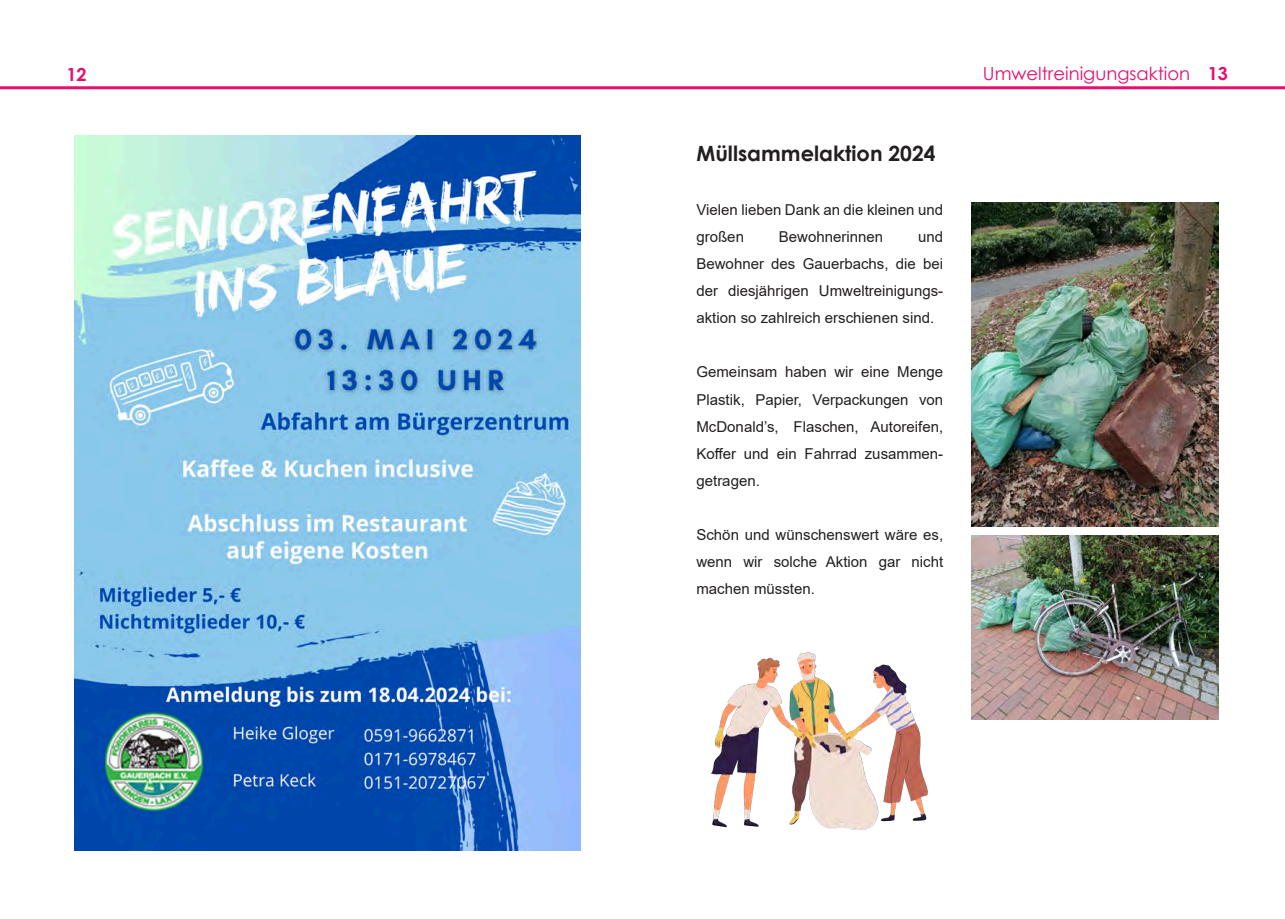
<style>
.page{position:relative;width:1285px;height:919px;background:#fff}
.page>*{position:absolute;margin:0;border:0;box-sizing:border-box;transform-origin:0 0}
.t1{font:700 21px "Century Gothic";color:#231f20}
.t2{font:18px "Century Gothic";color:#e50f70}
.t3{font:700 18px "Century Gothic";color:#e50f70}
.t4{font:15px/27px "Arial";color:#231f20;text-align:justify}
.s1{font-weight:700}
</style>
<div class="page">
<hr style="left:0;top:86px;width:1284px;height:3px;background:#e50f70">
<img style="left:75px;top:135px;width:505px;height:715px">
<img style="left:971px;top:202px;width:247px;height:324px">
<img style="left:971px;top:536px;width:247px;height:183px">
<img style="left:711px;top:652px;width:216px;height:178px">
<p class="t3" style="left:66px;top:67px;width:22px">12</p>
<p class="t2" style="left:982px;top:67px;width:247px">Umweltreinigungsaktion <span class="s1">13</span></p>
<h1 class="t1" style="left:696px;top:146px;width:240px">Müllsammelaktion 2024</h1>
<p class="t4" style="left:696px;top:198px;width:248px">Vielen lieben Dank an die kleinen und großen</p>
<p class="t4" style="left:696px;top:225px;width:248px;text-indent:222px">und Bewohner des Gauerbachs, die bei der diesjährigen Umweltreinigungs&shy;aktion so zahlreich erschienen sind.</p>
<p class="t4" style="left:778px;top:225px;width:106px">Bewohnerinnen</p>
<p class="t4" style="left:696px;top:360px;width:248px">Gemeinsam haben wir eine Menge Plastik, Papier, Verpackungen von McDonald’s, Flaschen, Autoreifen, Koffer und ein Fahrrad zusammen&shy;getragen.</p>
<p class="t4" style="left:696px;top:522px;width:248px">Schön und wünschenswert wäre es, wenn wir solche Aktion gar nicht machen müssten.</p>
</div>
